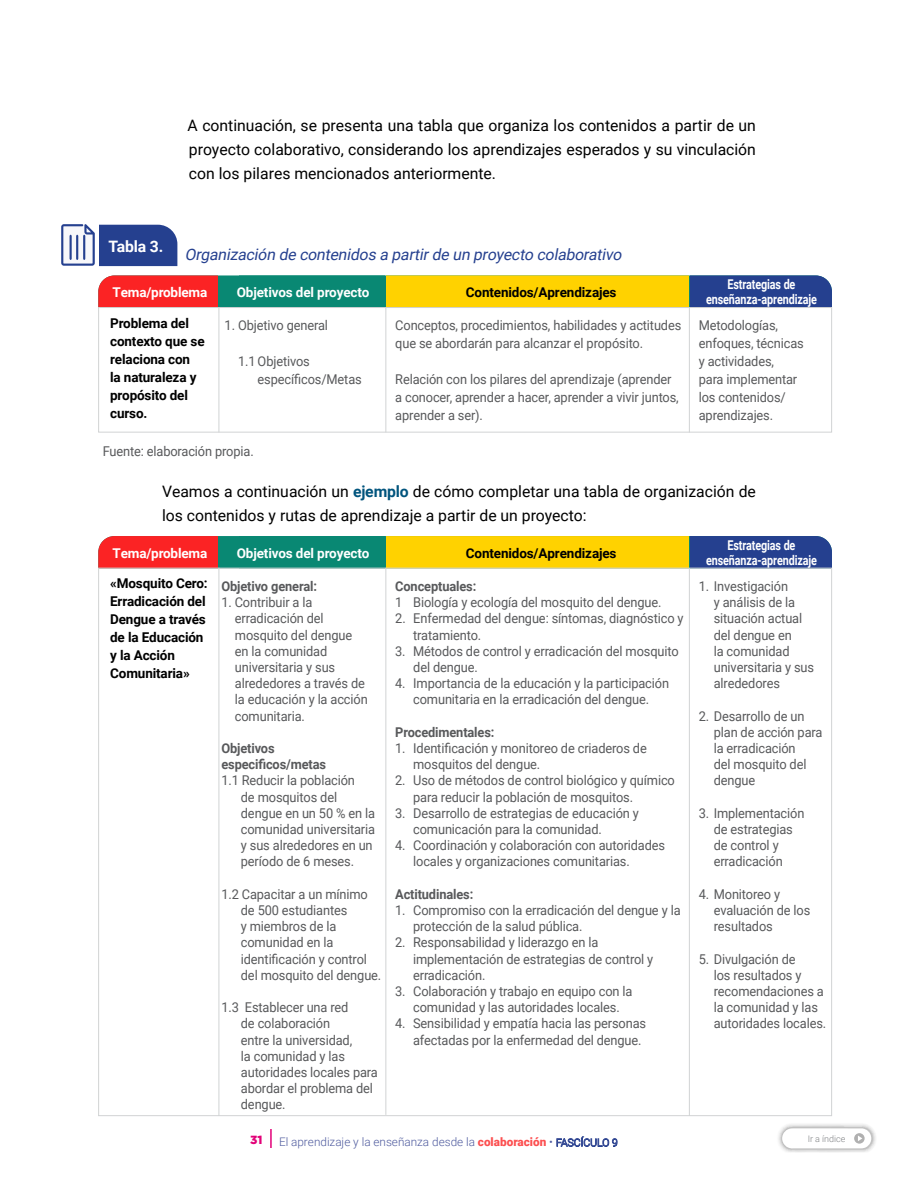
<style>
.page{position:relative;width:918px;height:1188px;background:#fff}
.page>*{position:absolute;margin:0;border:0;box-sizing:border-box;transform-origin:0 0}
.t1{font:15.75px/24px "Roboto";color:#000;text-align:justify}
.t2{font:italic 15.75px "Roboto";color:#25408f}
.t3{font:700 15.75px "Roboto";letter-spacing:-.01em;color:#fff}
.t4{font:13.5px/16.2px "Roboto";letter-spacing:-.01em;color:#58595b;scale:.95 1}
.t5{font:700 13.5px/18px "Roboto";letter-spacing:-.01em;color:#000}
.t6{font:700 13.5px/16.2px "Roboto";letter-spacing:-.01em;color:#58595b;scale:.95 1}
.t7{font:700 13.5px/15px "Roboto";letter-spacing:-.01em;color:#fff;text-align:center;scale:.8 1}
.t8{font:700 13.5px "Roboto";letter-spacing:-.01em;color:#fff}
.t9{font:900 11.85px "Gotham";color:#e20078}
.t10{font:300 11.7px "Roboto";color:#4f5b9e}
.t11{font:300 9px "Roboto";color:#808285}
.s1{font-weight:700;color:#00547d}
.s2{font-weight:900;color:#fc4f50}
.s3{font-size:10.5px;color:#25408f}
</style>
<div class="page">
<svg style="left:270px;top:1129px;width:2px;height:19px"></svg>
<img style="left:778px;top:1124px;width:98px;height:28px">
<div style="left:782px;top:1128px;width:89px;height:20px;background:#fff;border-radius:10px"></div>
<svg style="left:854px;top:1133px;width:11px;height:11px"></svg>
<svg style="left:218px;top:275px;width:472px;height:32px"></svg>
<div style="left:386px;top:275px;width:303px;height:33px;background:#ffd200"></div>
<div style="left:98px;top:275px;width:120px;height:33px;background:#fb2324"></div>
<div style="left:239px;top:275px;width:145px;height:33px;background:#098873"></div>
<div style="left:690px;top:275px;width:142px;height:33px;background:#25408f"></div>
<svg style="left:61px;top:224px;width:116px;height:42px"></svg>
<hr style="left:70px;top:235px;width:2px;height:25px;background:#25408f">
<hr style="left:76px;top:235px;width:2px;height:25px;background:#25408f">
<hr style="left:83px;top:235px;width:2px;height:25px;background:#25408f">
<div style="left:98px;top:307px;width:734px;height:125px;border:1px solid #d1d3d4"></div>
<hr style="left:219px;top:307px;width:1px;height:125px;background:#d1d3d4">
<hr style="left:689px;top:307px;width:1px;height:125px;background:#d1d3d4">
<hr style="left:386px;top:307px;width:1px;height:125px;background:#d1d3d4">
<svg style="left:218px;top:536px;width:472px;height:32px"></svg>
<div style="left:386px;top:536px;width:303px;height:32px;background:#ffd200"></div>
<div style="left:98px;top:536px;width:120px;height:32px;background:#fb2324"></div>
<div style="left:239px;top:536px;width:145px;height:32px;background:#098873"></div>
<div style="left:690px;top:536px;width:142px;height:32px;background:#25408f"></div>
<hr style="left:219px;top:568px;width:1px;height:548px;background:#d1d3d4">
<hr style="left:689px;top:568px;width:1px;height:548px;background:#d1d3d4">
<hr style="left:386px;top:568px;width:1px;height:547px;background:#d1d3d4">
<p class="t1" style="left:188px;top:113px;width:570px">A continuación, se presenta una tabla que organiza los contenidos a partir de un proyecto colaborativo, considerando los aprendizajes esperados y su vinculación con los pilares mencionados anteriormente.</p>
<p class="t3" style="left:109px;top:235px;width:56px">Tabla 3.</p>
<p class="t2" style="left:185px;top:243px;width:442px">Organización de contenidos a partirde un proyecto colaborativo</p>
<p class="t5" style="left:466px;top:283px;width:152px">Contenidos/Aprendizajes</p>
<p class="t8" style="left:113px;top:283px;width:96px">Tema/problema</p>
<p class="t8" style="left:237px;top:283px;width:134px">Objetivos del proyecto</p>
<p class="t5" style="left:110px;top:314px;width:96px">Problema del contexto que se relaciona con<br>la naturaleza y propósito del curso.</p>
<p class="t4" style="left:225px;top:317px;width:110px">1. Objetivo general</p>
<p class="t4" style="left:395px;top:316px;width:303px;line-height:18px">Conceptos, procedimientos, habilidades y actitudes que se abordarán para alcanzar el propósito.</p>
<p class="t4" style="left:395px;top:370px;width:300px;line-height:18px">Relación con los pilares del aprendizaje (aprender a conocer, aprender a hacer, aprender a vivir juntos, aprender a ser).</p>
<p class="t4" style="left:258px;top:352px;width:111px;line-height:18px;text-indent:-20px">1.1 Objetivos específicos/Metas</p>
<p class="t4" style="left:103px;top:442px;width:161px">Fuente: elaboración propia.</p>
<p class="t7" style="left:706px;top:277px;width:140px">Estrategias de enseñanza-aprendizaje</p>
<p class="t4" style="left:699px;top:316px;width:112px;line-height:18px">Metodologías, enfoques, técnicas y actividades,<br>para implementar los contenidos/ aprendizajes.</p>
<p class="t1" style="left:162px;top:479px;width:596px">Veamos a continuación un <span class="s1">ejemplo</span> de cómo completar una tabla de organización de los contenidos y rutas de aprendizaje a partir de un proyecto:</p>
<p class="t8" style="left:113px;top:544px;width:96px">Tema/problema</p>
<p class="t8" style="left:237px;top:544px;width:134px">Objetivos del proyecto</p>
<p class="t5" style="left:110px;top:574px;width:99px">«Mosquito Cero:<br>Erradicación del<br>Dengue a través de la Educación y la Acción<br>Comunitaria»</p>
<p class="t6" style="left:221px;top:578px;width:102px">Objetivo general:</p>
<p class="t4" style="left:235px;top:594px;width:141px;text-indent:-14px">1. Contribuir a la erradicación del mosquito del dengue en la comunidad universitaria y sus alrededores a través de la educación y la acción comunitaria.</p>
<p class="t6" style="left:221px;top:740px;width:112px">Objetivos especificos/metas</p>
<p class="t4" style="left:241px;top:772px;width:143px;text-indent:-19px">1.1 Reducir la población<br>de mosquitos del dengue en un 50 % en la comunidad universitaria y sus alrededores en un período de 6 meses.</p>
<p class="t4" style="left:241px;top:885px;width:149px;text-indent:-19px">1.2 Capacitar a un mínimo de 500 estudiantes<br>y miembros de la comunidad en la identificación y control del mosquito del dengue.</p>
<p class="t4" style="left:241px;top:999px;width:146px;text-indent:-19px">1.3 Establecer una red<br>de colaboración<br>entre la universidad,<br>la comunidad y las autoridades locales para abordar el problema del dengue.</p>
<p class="t5" style="left:466px;top:544px;width:152px">Contenidos/Aprendizajes</p>
<p class="t6" style="left:395px;top:578px;width:87px">Conceptuales:</p>
<p class="t4" style="left:395px;top:594px;width:282px">1 Biología y ecología del mosquito del dengue.</p>
<p class="t4" style="left:413px;top:610px;width:286px;text-indent:-18px">2. Enfermedad del dengue: síntomas, diagnóstico y tratamiento.</p>
<p class="t4" style="left:413px;top:642px;width:281px;text-indent:-18px">3. Métodos de control y erradicación del mosquito del dengue.</p>
<p class="t4" style="left:395px;top:675px;width:290px;text-align:center">4. Importancia de la educación y la participación comunitaria en la erradicación del dengue.</p>
<p class="t6" style="left:395px;top:723px;width:106px">Procedimentales:</p>
<p class="t4" style="left:413px;top:740px;width:247px;text-indent:-18px">1. Identificación y monitoreo de criaderos de mosquitos del dengue.</p>
<p class="t4" style="left:413px;top:772px;width:277px;text-indent:-18px">2. Uso de métodos de control biológico y químico para reducir la población de mosquitos.</p>
<p class="t4" style="left:413px;top:804px;width:239px;text-indent:-18px">3. Desarrollo de estrategias de educación y comunicación para la comunidad.</p>
<p class="t4" style="left:413px;top:837px;width:267px;text-indent:-18px">4. Coordinación y colaboración con autoridades locales y organizaciones comunitarias.</p>
<p class="t6" style="left:395px;top:885px;width:84px">Actitudinales:</p>
<p class="t4" style="left:413px;top:902px;width:283px;text-indent:-18px">1. Compromiso con la erradicación del dengue y la protección de la salud pública.</p>
<p class="t4" style="left:413px;top:934px;width:254px;text-indent:-18px">2. Responsabilidad y liderazgo en la implementación de estrategias de control y erradicación.</p>
<p class="t4" style="left:395px;top:983px;width:251px;text-align:center">3. Colaboración y trabajo en equipo con la comunidad y las autoridades locales.</p>
<p class="t4" style="left:413px;top:1015px;width:247px;text-indent:-18px">4. Sensibilidad y empatía hacia las personas afectadas por la enfermedad del dengue.</p>
<p class="t7" style="left:706px;top:537px;width:140px">Estrategias de enseñanza-aprendizaje</p>
<p class="t4" style="left:714px;top:578px;width:107px;text-indent:-15px">1. Investigación<br>y análisis de la situación actual del dengue en<br>la comunidad universitaria y sus alrededores</p>
<p class="t4" style="left:714px;top:707px;width:116px;text-indent:-15px">2. Desarrollo de un plan de acción para la erradicación<br>del mosquito del dengue</p>
<p class="t4" style="left:714px;top:804px;width:97px;text-indent:-15px">3. Implementación de estrategias de control y erradicación</p>
<p class="t4" style="left:714px;top:885px;width:103px;text-indent:-15px">4. Monitoreo y evaluación de los resultados</p>
<p class="t4" style="left:714px;top:950px;width:120px;text-indent:-15px">5. Divulgación de<br>los resultados y recomendaciones a la comunidad y las autoridades locales.</p>
<p class="t9" style="left:250px;top:1131px;width:14px">31</p>
<p class="t10" style="left:279px;top:1134px;width:340px">El aprendizaje y la enseñanza desde la <span class="s2">colaboración</span> • <span class="s3">FASCÍCULO 9</span></p>
<p class="t11" style="left:808px;top:1132px;width:39px">Ir a índice</p>
</div>
